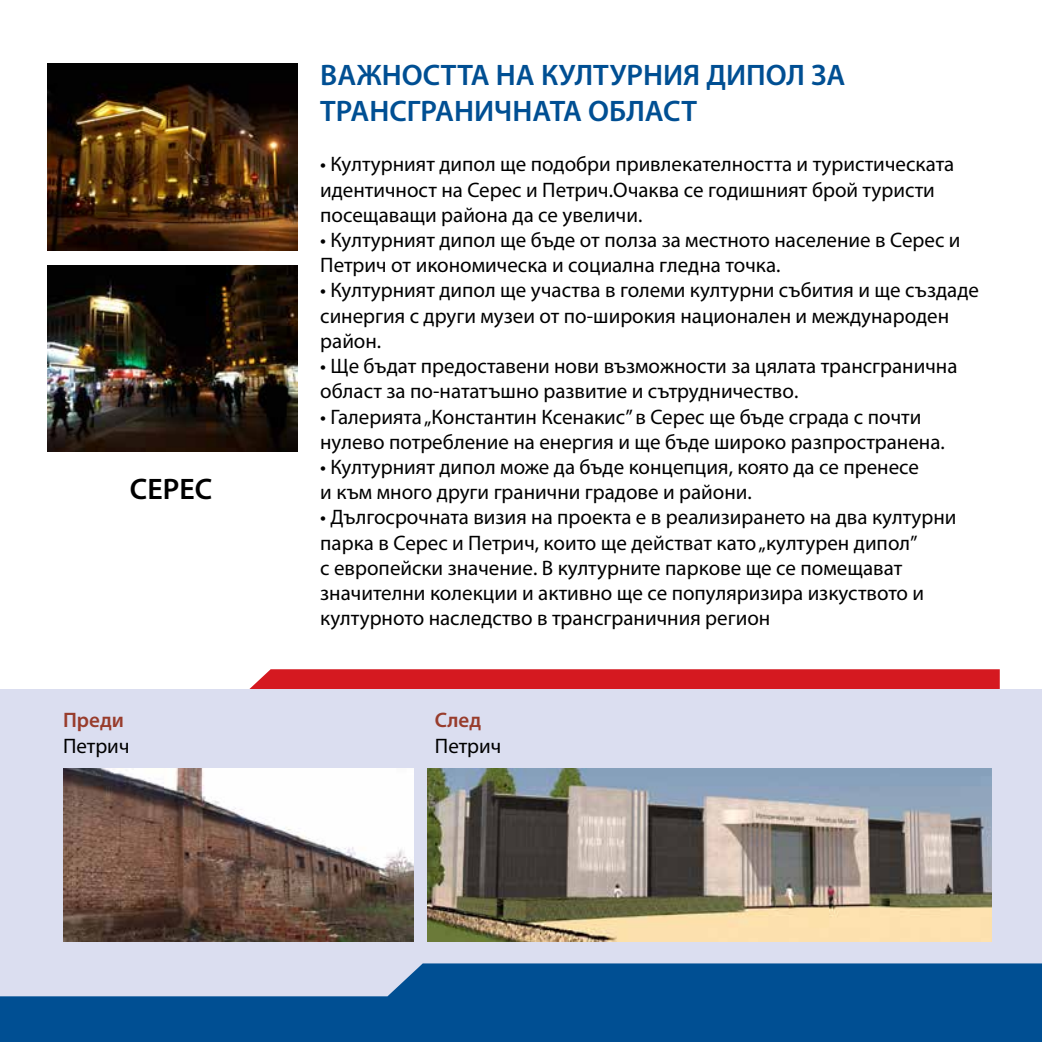
<style>
.page{position:relative;width:1042px;height:1042px;background:#fff}
.page>*{position:absolute;margin:0;border:0;box-sizing:border-box;transform-origin:0 0}
.t1{font:600 29.75px/35.7px "Myriad Pro";color:#004f93}
.t2{font:600 29.75px "Myriad Pro";color:#000}
.t3{font:21px/25.2px "Myriad Pro";color:#000}
.t4{font:600 21px "Myriad Pro";color:#983c2c}
</style>
<div class="page">
<svg style="left:0;top:669px;width:1000px;height:21px;fill:#d51920"></svg>
<div style="left:0;top:690px;width:1042px;height:351px;background:#dbdef0"></div>
<svg style="left:0;top:963px;width:1042px;height:79px;fill:#004f93"></svg>
<img style="left:47px;top:63px;width:251px;height:188px">
<img style="left:47px;top:266px;width:251px;height:185px">
<img style="left:63px;top:768px;width:350px;height:174px">
<img style="left:427px;top:768px;width:564px;height:174px">
<h1 class="t2" style="left:130px;top:470px;width:84px">СЕРЕС</h1>
<p class="t4" style="left:63px;top:707px;width:62px">Преди</p>
<p class="t3" style="left:63px;top:732px;width:68px">Петрич</p>
<h1 class="t1" style="left:320px;top:57px;width:527px">ВАЖНОСТТА НА КУЛТУРНИЯ ДИПОЛ ЗА<br>ТРАНСГРАНИЧНАТА ОБЛАСТ</h1>
<p class="t3" style="left:320px;top:151px;width:635px">• Културният дипол ще подобри привлекателността и туристическата идентичност на Серес и Петрич.Очаква се годишният брой туристи посещаващи района да се увеличи.</p>
<p class="t3" style="left:320px;top:227px;width:642px">• Културният дипол ще бъде от полза за местното население в Серес и<br>Петрич от икономическа и социална гледна точка.</p>
<p class="t3" style="left:320px;top:277px;width:660px">• Културният дипол ще участва в големи културни събития и ще създаде синергия с други музеи от по-широкия национален и международен район.</p>
<p class="t3" style="left:320px;top:353px;width:639px">• Ще бъдат предоставени нови възможности за цялата трансгранична област за по-нататъшно развитие и сътрудничество.</p>
<p class="t3" style="left:320px;top:403px;width:626px">• Галерията „Константин Ксенакис” в Серес ще бъде сграда с почти нулево потребление на енергия и ще бъде широко разпространена.</p>
<p class="t3" style="left:320px;top:454px;width:600px">• Културният дипол може да бъде концепция, която да се пренесе и към много други гранични градове и райони.</p>
<p class="t3" style="left:320px;top:504px;width:638px">• Дългосрочната визия на проекта е в реализирането на два културни парка в Серес и Петрич, които ще действат като „културен дипол”<br>с европейски значение. В културните паркове ще се помещават значителни колекции и активно ще се популяризира изкуството и културното наследство в трансграничния регион</p>
<p class="t4" style="left:435px;top:707px;width:48px">След</p>
<p class="t3" style="left:435px;top:732px;width:68px">Петрич</p>
</div>
